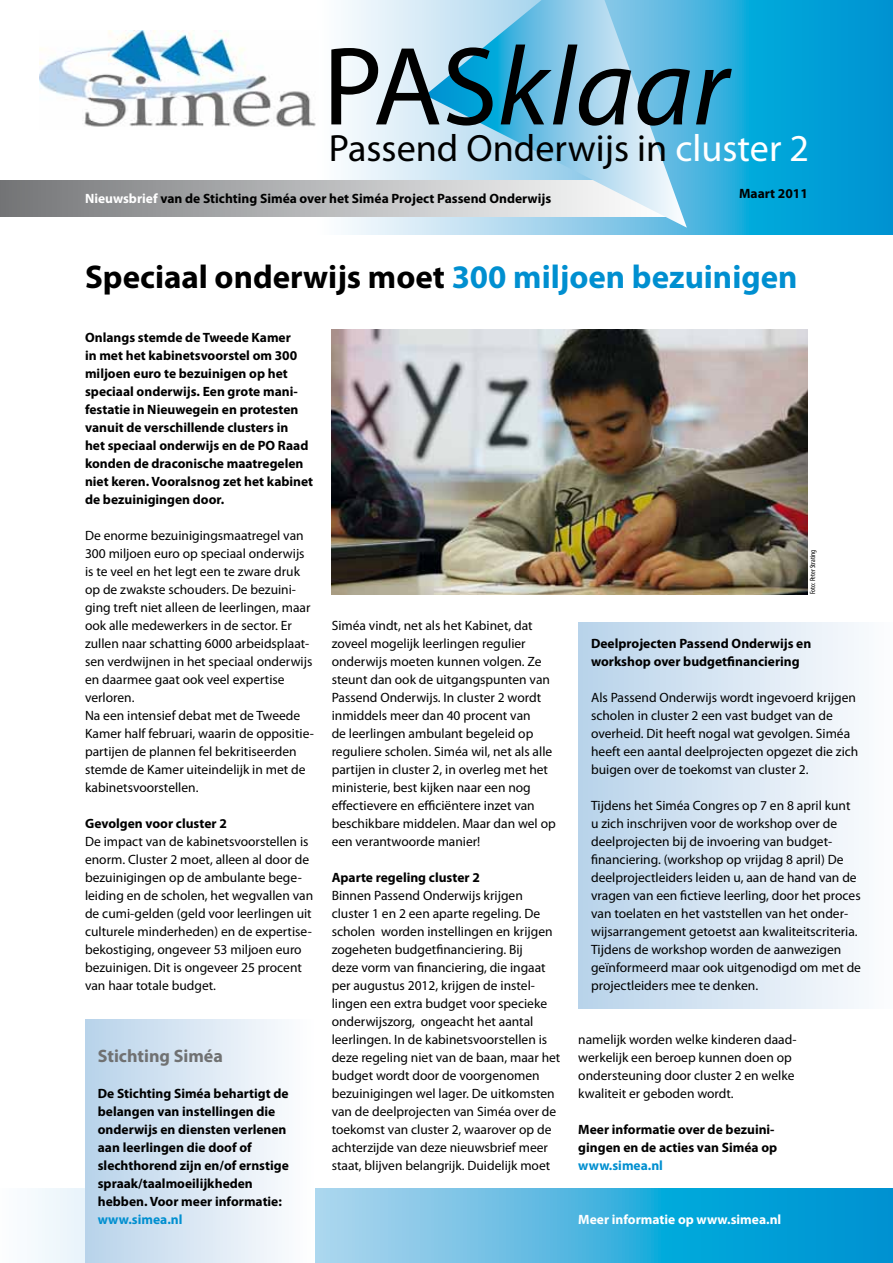
<style>
.page{position:relative;width:893px;height:1263px;background:#fff}
.page>*{position:absolute;margin:0;border:0;box-sizing:border-box;transform-origin:0 0}
.t1{font:italic 112.5px "Myriad Pro";color:#000}
.t2{font:38.1px "Myriad Pro";color:#000}
.t3{font:700 33px "Myriad Pro";color:#000}
.t4{font:700 18px "Myriad Pro";color:#707172}
.t5{font:13.5px/18px "Myriad Pro";color:#000}
.t6{font:700 13.5px/18px "Myriad Pro";color:#000}
.t7{font:700 13.5px "Myriad Pro";color:#fff}
.t8{font:700 13.5px "Myriad Pro";color:#008fd0}
.t9{font:condensed 7.5px "Myriad Pro";color:#000}
.s1{font-style:normal}
.s2{color:#fff}
.s3{color:#008fd0}
</style>
<div class="page">
<svg style="left:315px;top:0;width:578px;height:234px;background:#54bde3"></svg>
<svg style="left:0;top:180px;width:425px;height:36px;background:#a1a3a4"></svg>
<svg style="left:35px;top:1188px;width:858px;height:75px;background:#4fb8e1"></svg>
<div style="left:85px;top:1019px;width:230px;height:244px;background:linear-gradient(to right,#b8d3ea,#fffeff)"></div>
<img style="left:332px;top:329px;width:476px;height:265px">
<img style="left:39px;top:31px;width:280px;height:99px">
<svg style="left:425px;top:0;width:262px;height:228px;background:#99d0e9"></svg>
<div style="left:578px;top:623px;width:315px;height:385px;background:linear-gradient(to right,#b8d3ea,#fdfdfe)"></div>
<h1 class="t1" style="left:323px;top:26px;width:407px"><span class="s1">PAS</span>klaar</h1>
<h2 class="t2" style="left:329px;top:127px;width:482px">Passend Onderwijs in <span class="s2">cluster 2</span></h2>
<p class="t6" style="left:85px;top:189px;width:468px"><span class="s2">Nieuwsbrief</span> van de Stichting Siméa over het Siméa Project Passend Onderwijs</p>
<p class="t6" style="left:739px;top:184px;width:70px">Maart 2011</p>
<h3 class="t3" style="left:85px;top:255px;width:714px">Speciaal onderwijs moet <span class="s3">300 miljoen bezuinigen</span></h3>
<p class="t6" style="left:85px;top:328px;width:230px">Onlangs stemde de Tweede Kamer<br>in met het kabinetsvoorstel om 300 miljoen euro te bezuinigen op het speciaal onderwijs. Een grote mani&shy;festatie in Nieuwegein en protesten vanuit de verschillende clusters in<br>het speciaal onderwijs en de PO Raad konden de draconische maatregelen niet keren. Vooralsnog zet het kabinet de bezuinigingen door.</p>
<p class="t5" style="left:85px;top:527px;width:230px">De enorme bezuinigingsmaatregel van 300 miljoen euro op speciaal onderwijs is te veel en het legt een te zware druk op de zwakste schouders. De bezuini&shy;ging treft niet alleen de leerlingen, maar ook alle medewerkers in de sector. Er zullen naar schatting 6000 arbeidsplaat&shy;sen verdwijnen in het speciaal onderwijs en daarmee gaat ook veel expertise verloren.<br>Na een intensief debat met de Tweede Kamer half februari, waarin de oppositie&shy;partijen de plannen fel bekritiseerden stemde de Kamer uiteindelijk in met de kabinetsvoorstellen.</p>
<p class="t6" style="left:85px;top:814px;width:143px">Gevolgen voor cluster 2</p>
<p class="t5" style="left:85px;top:833px;width:230px">De impact van de kabinetsvoorstellen is enorm. Cluster 2 moet, alleen al door de bezuinigingen op de ambulante bege&shy;leiding en de scholen, het wegvallen van de cumi-gelden (geld voor leerlingen uit culturele minderheden) en de expertise&shy;bekostiging, ongeveer 53 miljoen euro bezuinigen. Dit is ongeveer 25 procent van haar totale budget.</p>
<p class="t9" style="left:808px;top:594px;width:46px;rotate:-90deg">Foto: Peter Strating</p>
<p class="t5" style="left:332px;top:617px;width:226px">Siméa vindt, net als het Kabinet, dat zoveel mogelijk leerlingen regulier onderwijs moeten kunnen volgen. Ze steunt dan ook de uitgangspunten van Passend Onderwijs. In cluster 2 wordt inmiddels meer dan 40 procent van<br>de leerlingen ambulant begeleid op reguliere scholen. Siméa wil, net als alle partijen in cluster 2, in overleg met het ministerie, best kijken naar een nog effectievere en efficiëntere inzet van beschikbare middelen. Maar dan wel op een verantwoorde manier!</p>
<p class="t6" style="left:332px;top:868px;width:150px">Aparte regeling cluster 2</p>
<p class="t5" style="left:332px;top:887px;width:230px">Binnen Passend Onderwijs krijgen cluster 1 en 2 een aparte regeling. De scholen worden instellingen en krijgen zogeheten budgetfinanciering. Bij<br>deze vorm van financiering, die ingaat per augustus 2012, krijgen de instel&shy;lingen een extra budget voor specieke onderwijszorg, ongeacht het aantal leerlingen. In de kabinetsvoorstellen is deze regeling niet van de baan, maar het budget wordt door de voorgenomen bezuinigingen wel lager. De uitkomsten van de deelprojecten van Siméa over de toekomst van cluster 2, waarover op de achterzijde van deze nieuwsbrief meer staat, blijven belangrijk. Duidelijk moet</p>
<p class="t6" style="left:591px;top:634px;width:222px">Deelprojecten Passend Onderwijs en workshop over budgetfinanciering</p>
<p class="t5" style="left:591px;top:689px;width:269px">Als Passend Onderwijs wordt ingevoerd krijgen scholen in cluster 2 een vast budget van de overheid. Dit heeft nogal wat gevolgen. Siméa heeft een aantal deelprojecten opgezet die zich buigen over de toekomst van cluster 2.</p>
<p class="t5" style="left:591px;top:797px;width:271px">Tijdens het Siméa Congres op 7 en 8 april kunt u zich inschrijven voor de workshop over de deelprojecten bij de invoering van budget&shy;financiering. (workshop op vrijdag 8 april) De deelprojectleiders leiden u, aan de hand van de vragen van een fictieve leerling, door het proces van toelaten en het vaststellen van het onder&shy;wijsarrangement getoetst aan kwaliteitscriteria.<br>Tijdens de workshop worden de aanwezigen geïnformeerd maar ook uitgenodigd om met de projectleiders mee te denken.</p>
<p class="t5" style="left:578px;top:1030px;width:220px">namelijk worden welke kinderen daad&shy;werkelijk een beroep kunnen doen op ondersteuning door cluster 2 en welke kwaliteit er geboden wordt.</p>
<p class="t6" style="left:578px;top:1120px;width:200px">Meer informatie over de bezuini&shy;gingen en de acties van Siméa op</p>
<p class="t8" style="left:578px;top:1156px;width:86px">www.simea.nl</p>
<h3 class="t4" style="left:98px;top:1044px;width:127px">Stichting Siméa</h3>
<p class="t6" style="left:98px;top:1084px;width:193px">De Stichting Siméa behartigt de belangen van instellingen die onderwijs en diensten verlenen aan leerlingen die doof of slechthorend zijn en/of ernstige spraak/taalmoeilijkheden hebben. Voor meer informatie:</p>
<p class="t8" style="left:98px;top:1211px;width:86px">www.simea.nl</p>
<p class="t7" style="left:578px;top:1211px;width:204px">Meer informatie op www.simea.nl</p>
</div>
